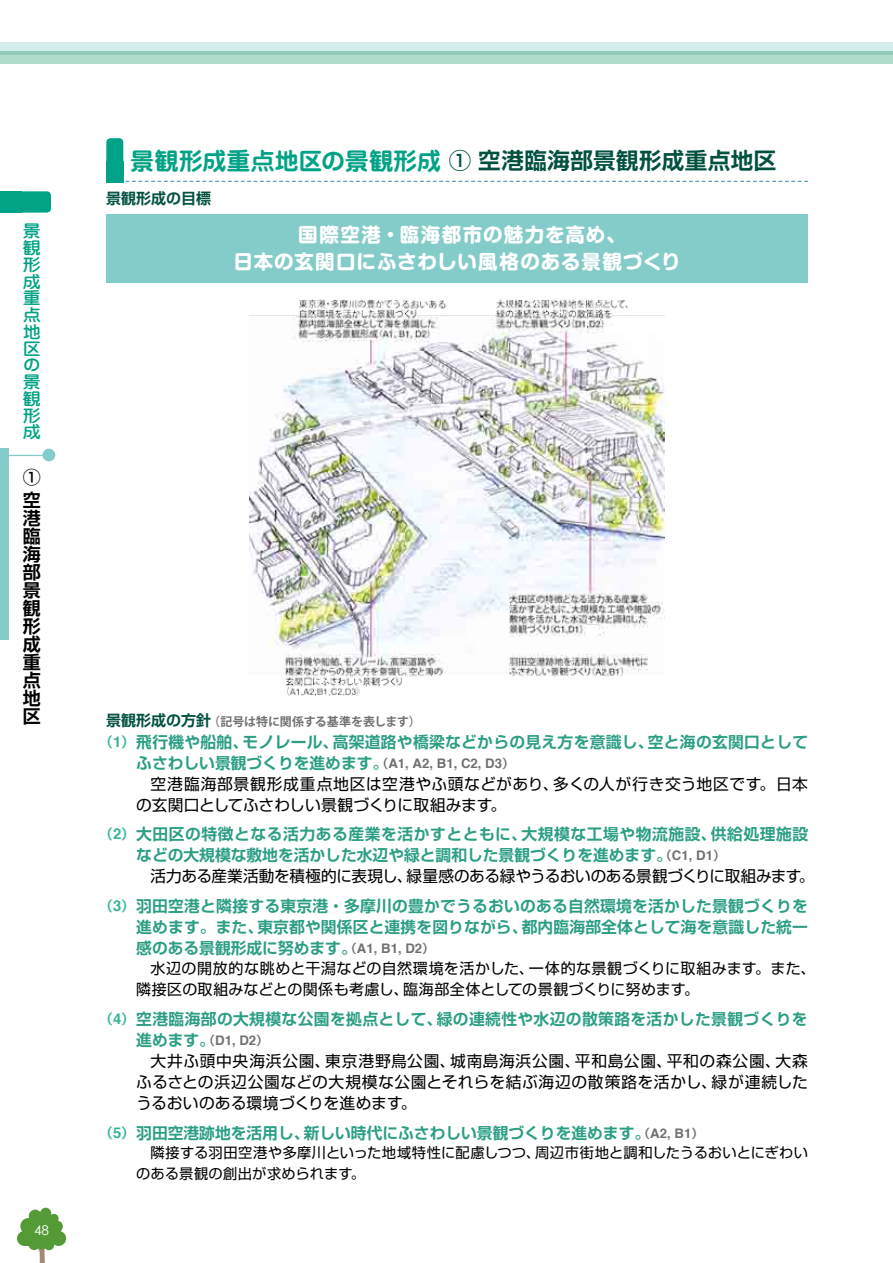
<style>
.page{position:relative;width:893px;height:1263px;background:#fff}
.page>*{position:absolute;margin:0;border:0;box-sizing:border-box;transform-origin:0 0}
.t1{font:700 22.5px "Shin Go Pro De";letter-spacing:.025em;color:#005140}
.t2{font:700 19.5px/27px "Shin M Go Pro";letter-spacing:.05em;color:#fff;text-align:center}
.t3{font:700 18px/18px "Shin Go Pro De";color:#000}
.t4{font:500 16.8px/16.8px "Jun 34 Pro";color:#00a385;text-align:justify;scale:1.08 1}
.t5{font:700 15.75px/21px "Shin Go Pro De";letter-spacing:.01em;color:#2b9e84}
.t6{font:15.75px/21px "Shin Go Pro";letter-spacing:.01em;color:#000}
.t7{font:700 15.75px/21px "Shin Go Pro De";letter-spacing:.035em;color:#2b9e84}
.t8{font:15.75px "Shin Go Pro";letter-spacing:-.015em;color:#000}
.t9{font:15px/21px "Shin Go Pro";letter-spacing:.02em;color:#000}
.t10{font:700 15px "Shin Go Pro De";color:#005140}
.t11{font:14.25px/21px "Shin Go Pro";letter-spacing:.015em;color:#000}
.t12{font:13.5px "Century Gothic";color:#fff}
.t13{font:700 12px "Koz Go Pro";letter-spacing:-.005em;color:#727171}
.s1{font-family:"Jun 501 Pro";font-size:24px;color:#00a385}
.s2{font-family:"Shin Go Pro De";font-size:15px;color:#005140}
.s3{font-size:13.5px;color:#35b597}
.s4{font-family:"Helvetica";font-size:14.85px;color:#35b597}
.s5{font-size:12px;color:#727171}
.s6{font-family:"Helvetica";font-size:13.2px;color:#727171}
</style>
<div class="page">
<div style="left:0;top:191px;width:51px;height:22px;background:#00a385;border-radius:4px"></div>
<div style="left:0;top:191px;width:21px;height:22px;background:#00a385"></div>
<svg style="left:20px;top:1208px;width:43px;height:55px"></svg>
<div style="left:17px;top:1231px;width:15px;height:15px;background:#549b35;border-radius:50%"></div>
<div style="left:51px;top:1231px;width:15px;height:15px;background:#549b35;border-radius:50%"></div>
<div style="left:0;top:51px;width:893px;height:13px;background:#b1dbcb"></div>
<svg style="left:0;top:43px;width:892px;height:12px;background:#bee0da"></svg>
<svg style="left:892px;top:43px;width:1px;height:12px"></svg>
<div style="left:0;top:449px;width:9px;height:191px;background:#84ccc9"></div>
<hr style="left:4px;top:455px;width:43px;height:1px;background:#84ccc9">
<div style="left:43px;top:449px;width:12px;height:12px;background:#84ccc9;border-radius:50%"></div>
<div style="left:106px;top:214px;width:702px;height:68px;background:#84ccc9"></div>
<img style="left:250px;top:300px;width:414px;height:396px">
<svg style="left:123px;top:181px;width:685px;height:1px"></svg>
<div style="left:106px;top:138px;width:17px;height:44px;background:#00a385;border-radius:4px"></div>
<div style="left:106px;top:161px;width:17px;height:21px;background:#00a385"></div>
<p class="t4" style="left:23px;top:221px;width:18px">景観形成重点地区の景観形成</p>
<p class="t3" style="left:23px;top:463px;width:19px;line-height:23.5px">①空</p>
<p class="t3" style="left:23px;top:507px;width:19px;text-align:justify">港臨海部景観形成重点地区</p>
<p class="t12" style="left:34px;top:1222px;width:16px">48</p>
<h1 class="t1" style="left:130px;top:142px;width:647px"><span class="s1">景観形成重点地区の景観形成</span> ① 空港臨海部景観形成重点地区</h1>
<p class="t10" style="left:106px;top:186px;width:106px">景観形成の目標</p>
<p class="t2" style="left:233px;top:219px;width:449px">国際空港・臨海都市の魅力を高め、<br>日本の玄関口にふさわしい風格のある景観づくり</p>
<p class="t13" style="left:106px;top:714px;width:316px"><span class="s2">景観形成の方針</span>（記号は特に関係する基準を表します）</p>
<p class="t5" style="left:136px;top:729px;width:673px;text-indent:-37px"><span class="s3">（</span><span class="s4">1</span><span class="s3">）</span>飛行機や船舶、モノレール、高架道路や橋梁などからの見え方を意識し、空と海の玄関口としてふさわしい景観づくりを進めます。<span class="s5">（</span><span class="s6">A1, A2, B1, C2, D3</span><span class="s5">）</span></p>
<p class="t6" style="left:136px;top:771px;width:673px;text-indent:14px">空港臨海部景観形成重点地区は空港やふ頭などがあり、多くの人が行き交う地区です。日本の玄関口としてふさわしい景観づくりに取組みます。</p>
<p class="t7" style="left:136px;top:822px;width:673px;text-indent:-37px"><span class="s3">（</span><span class="s4">2</span><span class="s3">）</span>大田区の特徴となる活力ある産業を活かすとともに、大規模な工場や物流施設、供給処理施設などの大規模な敷地を活かした水辺や緑と調和した景観づくりを進めます。<span class="s5">（</span><span class="s6">C1, D1</span><span class="s5">）</span></p>
<p class="t8" style="left:151px;top:863px;width:665px">活力ある産業活動を積極的に表現し、緑量感のある緑やうるおいのある景観づくりに取組みます。</p>
<p class="t5" style="left:136px;top:893px;width:673px;text-align:justify;text-indent:-37px"><span class="s3">（</span><span class="s4">3</span><span class="s3">）</span>羽田空港と隣接する東京港・多摩川の豊かでうるおいのある自然環境を活かした景観づくりを進めます。また、東京都や関係区と連携を図りながら、都内臨海部全体として海を意識した統一感のある景観形成に努めます。<span class="s5">（</span><span class="s6">A1, B1, D2</span><span class="s5">）</span></p>
<p class="t9" style="left:136px;top:956px;width:681px;text-indent:15px">水辺の開放的な眺めと干潟などの自然環境を活かした、一体的な景観づくりに取組みます。また、隣接区の取組みなどとの関係も考慮し、臨海部全体としての景観づくりに努めます。</p>
<p class="t5" style="left:136px;top:1007px;width:673px;text-indent:-37px"><span class="s3">（</span><span class="s4">4</span><span class="s3">）</span>空港臨海部の大規模な公園を拠点として、緑の連続性や水辺の散策路を活かした景観づくりを進めます。<span class="s5">（</span><span class="s6">D1, D2</span><span class="s5">）</span></p>
<p class="t6" style="left:136px;top:1049px;width:673px;text-align:justify;text-indent:14px">大井ふ頭中央海浜公園、東京港野鳥公園、城南島海浜公園、平和島公園、平和の森公園、大森ふるさとの浜辺公園などの大規模な公園とそれらを結ぶ海辺の散策路を活かし、緑が連続したうるおいのある環境づくりを進めます。</p>
<p class="t5" style="left:100px;top:1120px;width:605px"><span class="s3">（</span><span class="s4">5</span><span class="s3">）</span>羽田空港跡地を活用し、新しい時代にふさわしい景観づくりを進めます。<span class="s5">（</span><span class="s6">A2, B1</span><span class="s5">）</span></p>
<p class="t11" style="left:136px;top:1140px;width:673px;text-indent:14px">隣接する羽田空港や多摩川といった地域特性に配慮しつつ、周辺市街地と調和したうるおいとにぎわいのある景観の創出が求められます。</p>
</div>
